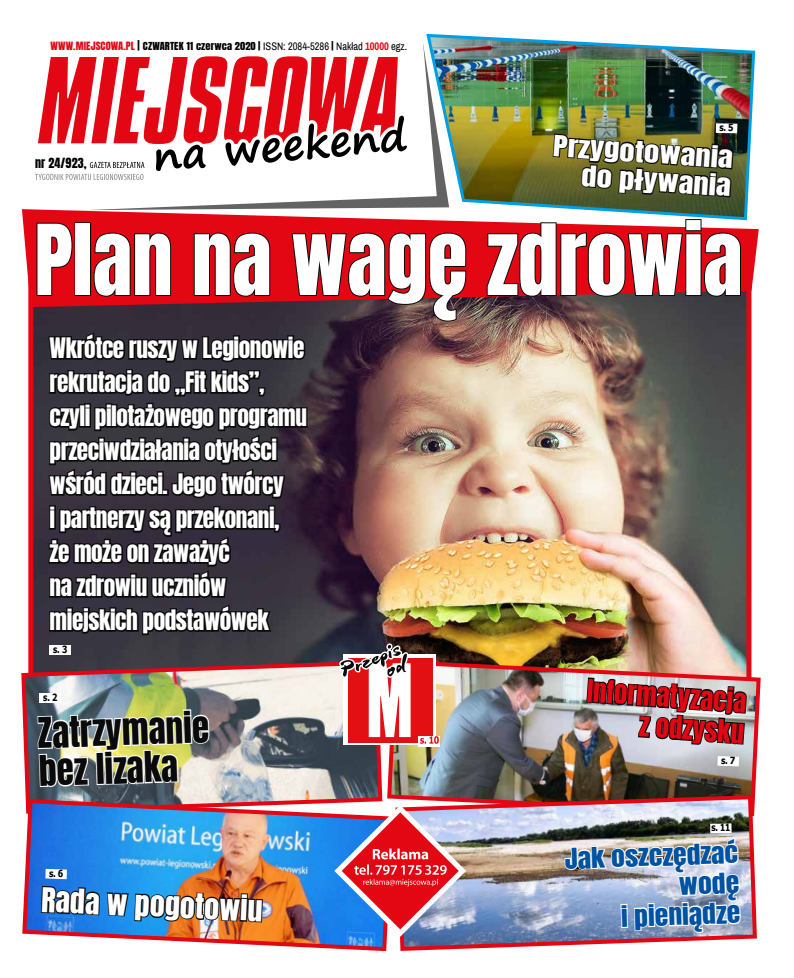
<style>
.page{position:relative;width:794px;height:978px;background:#fff}
.page>*{position:absolute;margin:0;border:0;box-sizing:border-box;transform-origin:0 0}
.t1{font:83px "Anton";color:#fff}
.t2{font:36px/38px "Anton";color:#0a0a0a}
.t3{font:29px "Anton";color:#fff;scale:1.04 1}
.t4{font:27px/31px "Anton";color:#e30613;text-align:right}
.t5{font:24.8px/28px "Anton";color:#fff;text-align:right;scale:1.24 1}
.t6{font:24.4px/30px "Anton";color:#0053a2;text-align:right;scale:1.14 1}
.t7{font:24px/34px "Anton";letter-spacing:-.02em;color:#fff}
.t8{font:12px "Anton";letter-spacing:.01em;color:#000}
.t9{font:10.7px "Archivo Narrow";color:#000}
.t10{font:700 10px "Tahoma";color:#000;scale:.83 1}
.s1{font-family:"Anton";font-size:9.7px;color:#e30613}
.s2{font-family:"Anton"}
.s3{font-family:"Anton";font-size:9.4px}
.s4{font-family:"Anton";font-size:9.6px}
.s5{font-weight:700;color:#e30613}
</style>
<div class="page">
<img style="left:34px;top:307px;width:711px;height:352px">
<svg style="left:116px;top:38px;width:308px;height:171px"></svg>
<svg style="left:35px;top:56px;width:376px;height:124px"></svg>
<img style="left:467px;top:658px;width:294px;height:135px">
<svg style="left:21px;top:659px;width:14px;height:138px"></svg>
<img style="left:467px;top:793px;width:290px;height:156px">
<svg style="left:22px;top:797px;width:13px;height:138px"></svg>
<img style="left:424px;top:33px;width:332px;height:176px">
<svg style="left:22px;top:209px;width:737px;height:98px"></svg>
<img style="left:486px;top:86px;width:256px;height:212px">
<img style="left:563px;top:632px;width:185px;height:317px">
<img style="left:35px;top:222px;width:432px;height:730px">
<p class="t9" style="left:51px;top:40px;width:358px"><span class="s1">WWW.MIEJSCOWA.PL</span> <span class="s2">|</span> <span class="s3">CZWARTEK 11 czerwca 2020 |</span> ISSN: 2084-5286 <span class="s4">|</span> Nakład <span class="s5">10000</span> egz.</p>
<p class="t8" style="left:35px;top:157px;width:53px">nr 24/923,</p>
<p class="t5" style="left:554px;top:133px;width:147px;rotate:4deg">Przygotowania do pływania</p>
<h1 class="t1" style="left:34px;top:218px;width:709px">Plan na wagę zdrowia</h1>
<p class="t7" style="left:50px;top:333px;width:259px">Wkrótce ruszy w Legionowie rekrutacja do „Fit kids”, czyli pilotażowego programu przeciwdziałania otyłości wśród dzieci. Jego twórcy<br>i partnerzy są przekonani,<br>że może on zaważyć<br>na zdrowiu uczniów miejskich podstawówek</p>
<p class="t10" style="left:53px;top:643px;width:18px">s. 3</p>
<p class="t10" style="left:43px;top:690px;width:18px">s. 2</p>
<h2 class="t2" style="left:37px;top:717px;width:173px;rotate:-2deg">Zatrzymanie bez lizaka</h2>
<p class="t3" style="left:42px;top:884px;width:214px;rotate:3deg">Rada w pogotowiu</p>
<p class="t4" style="left:588px;top:677px;width:161px;rotate:4deg">Informatyzacja z odzysku</p>
<p class="t10" style="left:711px;top:821px;width:25px;rotate:-1deg">s. 11</p>
<p class="t6" style="left:564px;top:846px;width:154px;rotate:-2deg">Jak oszczędzać wodę<br>i pieniądze</p>
</div>
